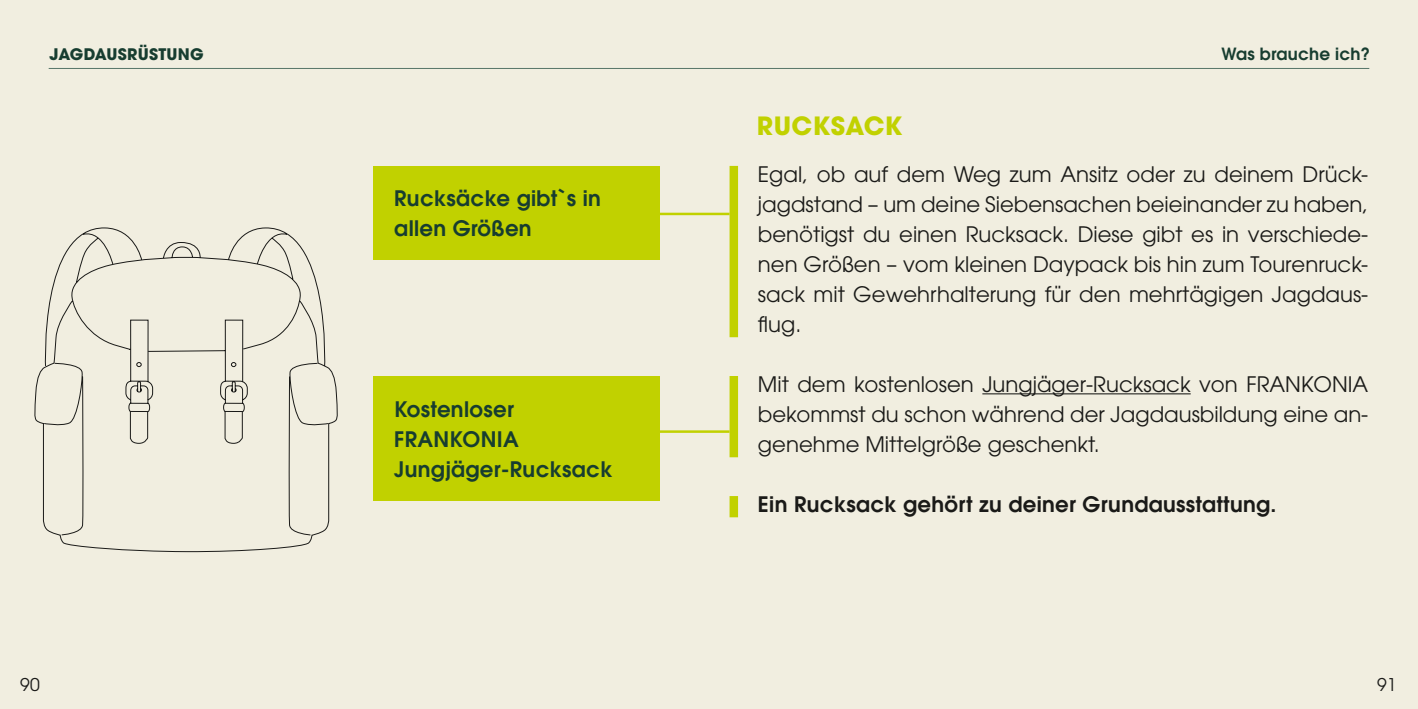
<style>
.page{position:relative;width:1418px;height:709px;background:#fff}
.page>*{position:absolute;margin:0;border:0;box-sizing:border-box;transform-origin:0 0}
.Unterkapitel_Headlin{font:700 25px "ITC Avant Gardefor FRA";letter-spacing:.015em;color:#c1d100}
.Fließtext_mit_Absatz{font:21.25px/30px "ITC Avant Gardefor FRA";color:#1a1a18;text-align:justify}
.Textaushänger{font:600 21.25px/30px "ITC Avant Gardefor FRA";letter-spacing:.015em;color:#173d30}
.Fließtext_mit_Absatz-2{font:600 21.25px "ITC Avant Gardefor FRA";letter-spacing:.015em;color:#1a1a18}
.t1{font:17.5px "ITC Avant Gardefor FRA";color:#1a1a18}
.t2{font:600 16.75px "ITC Avant Gardefor FRA";letter-spacing:.015em;color:#173d30}
.t3{font:700 15.75px "ITC Avant Gardefor FRA";letter-spacing:.015em;color:#173d30}
</style>
<div class="page">
<div style="left:0;top:0;width:1417px;height:709px;background:#f1eee0"></div>
<hr style="left:49px;top:68px;width:1320px;height:1px;background:#577568">
<div style="left:373px;top:166px;width:286px;height:93px;background:#c1d100"></div>
<div style="left:373px;top:376px;width:286px;height:125px;background:#c1d100"></div>
<hr style="left:657px;top:213px;width:72px;height:2px;background:#c1d100">
<hr style="left:657px;top:430px;width:72px;height:3px;background:#c1d100">
<div style="left:729px;top:166px;width:9px;height:171px;background:#c1d100"></div>
<div style="left:729px;top:376px;width:9px;height:81px;background:#c1d100"></div>
<hr style="left:982px;top:393px;width:208px;height:1px;background:#1a1a18">
<div style="left:729px;top:496px;width:9px;height:21px;background:#c1d100"></div>
<svg style="left:34px;top:227px;width:304px;height:325px"></svg>
<p class="t3" style="left:50px;top:44px;width:156px">JAGDAUSRÜSTUNG</p>
<p class="t2" style="left:1221px;top:43px;width:150px">Was brauche ich?</p>
<p class="Textaushänger" style="left:394px;top:182px;width:208px">Rucksäcke gibt`s in allen Größen</p>
<p class="Textaushänger" style="left:394px;top:393px;width:220px">Kostenloser<br>FRANKONIA<br>Jungjäger-Rucksack</p>
<p class="Unterkapitel_Headlin" style="left:756px;top:109px;width:147px">RUCKSACK</p>
<p class="Fließtext_mit_Absatz" style="left:758px;top:159px;width:612px">Egal, ob auf dem Weg zum Ansitz oder zu deinem Drück&shy;jagdstand – um deine Siebensachen beieinander zu haben, benötigst du einen Rucksack. Diese gibt es in verschiede&shy;nen Größen – vom kleinen Daypack bis hin zum Tourenruck&shy;sack mit Gewehrhalterung für den mehrtägigen Jagdaus&shy;flug.</p>
<p class="Fließtext_mit_Absatz" style="left:758px;top:369px;width:612px">Mit dem kostenlosen Jungjäger-Rucksack von FRANKONIA bekommst du schon während der Jagdausbildung eine an&shy;genehme Mittelgröße geschenkt.</p>
<p class="Fließtext_mit_Absatz-2" style="left:758px;top:490px;width:520px">Ein Rucksack gehört zu deiner Grundausstattung.</p>
<p class="t1" style="left:20px;top:673px;width:21px">90</p>
<p class="t1" style="left:1377px;top:673px;width:21px">91</p>
</div>
